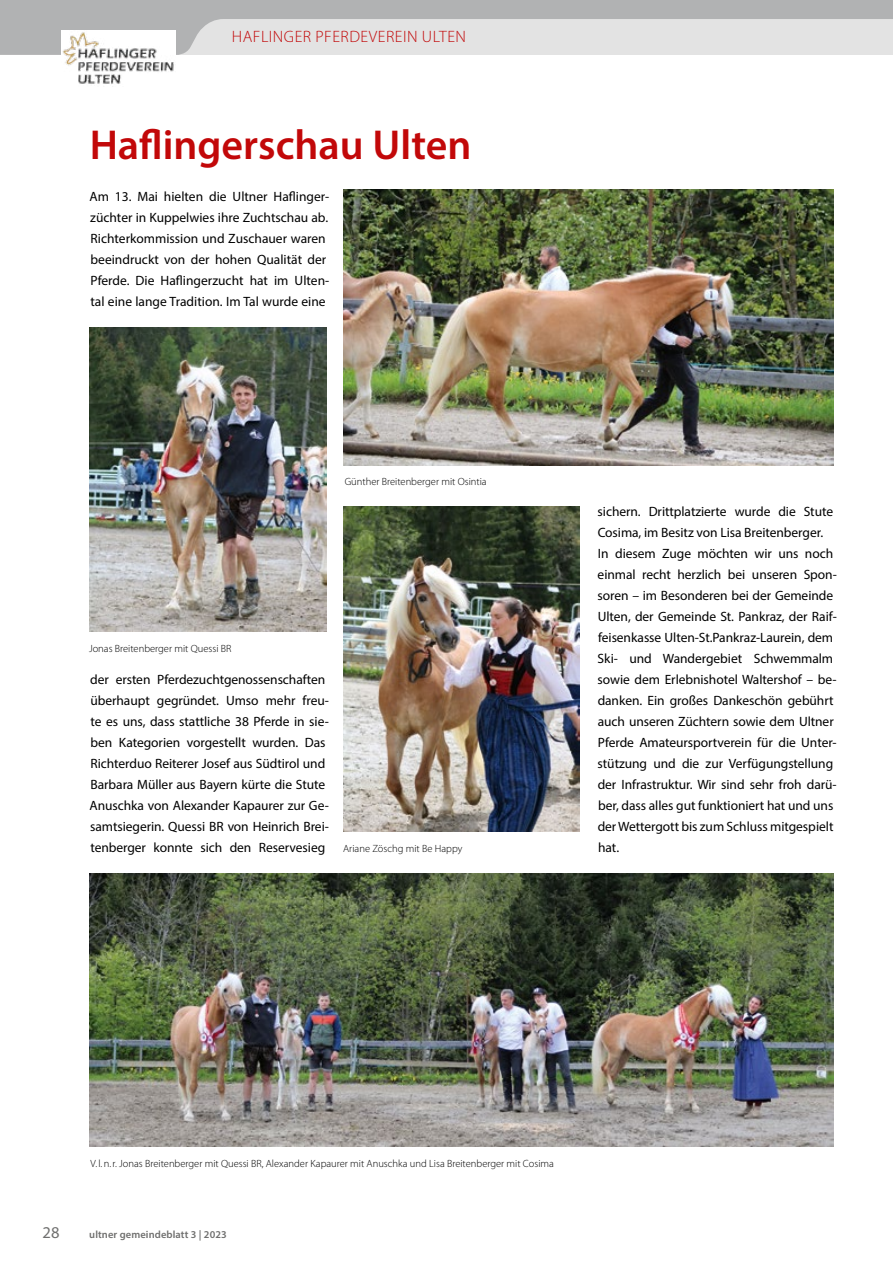
<style>
.page{position:relative;width:893px;height:1263px;background:#fff}
.page>*{position:absolute;margin:0;border:0;box-sizing:border-box;transform-origin:0 0}
.t1{font:600 42px "Myriad Pro";color:#c20809}
.t2{font:300 16.5px "Myriad Pro";letter-spacing:.03em;color:#c20809}
.t3{font:16.5px "Myriad Pro";color:#6f6f6e}
.t4{font:13.5px/21px "Myriad Pro";letter-spacing:-.005em;color:#000}
.t5{font:300 10.5px "Myriad Pro";color:#000}
.t6{font:600 10.5px "Myriad Pro";letter-spacing:.01em;color:#6f6f6e}
</style>
<div class="page">
<svg style="left:0;top:0;width:893px;height:55px;background:#cccccd"></svg>
<img style="left:90px;top:873px;width:744px;height:273px">
<img style="left:89px;top:327px;width:237px;height:304px">
<img style="left:343px;top:506px;width:237px;height:325px">
<img style="left:344px;top:189px;width:490px;height:277px">
<img style="left:62px;top:30px;width:114px;height:54px">
<p class="t2" style="left:232px;top:28px;width:236px">HAFLINGER PFERDEVEREIN ULTEN</p>
<h1 class="t1" style="left:90px;top:118px;width:383px">Haflingerschau Ulten</h1>
<p class="t4" style="left:90px;top:186px;width:241px">Am 13. Mai hielten die Ultner Haflinger&shy;züchter in Kuppelwies ihre Zuchtschau ab.<br>Richterkommission und Zuschauer waren beeindruckt von der hohen Qualität der Pferde. Die Haflingerzucht hat im Ulten&shy;tal eine lange Tradition. Im Tal wurde eine</p>
<p class="t5" style="left:345px;top:475px;width:144px">Günther Breitenberger mit Osintia</p>
<p class="t5" style="left:89px;top:642px;width:144px">Jonas Breitenberger mit Quessi BR</p>
<p class="t4" style="left:90px;top:669px;width:241px">der ersten Pferdezuchtgenossenschaften überhaupt gegründet. Umso mehr freu&shy;te es uns, dass stattliche 38 Pferde in sie&shy;ben Kategorien vorgestellt wurden. Das Richterduo Reiterer Josef aus Südtirol und Barbara Müller aus Bayern kürte die Stute Anuschka von Alexander Kapaurer zur Ge&shy;samtsiegerin. Quessi BR von Heinrich Brei&shy;tenberger konnte sich den Reservesieg</p>
<p class="t5" style="left:343px;top:843px;width:121px">Ariane Zöschg mit Be Happy</p>
<p class="t4" style="left:598px;top:501px;width:241px">sichern. Drittplatzierte wurde die Stute Cosima, im Besitz von Lisa Breitenberger.<br>In diesem Zuge möchten wir uns noch einmal recht herzlich bei unseren Spon&shy;soren – im Besonderen bei der Gemeinde Ulten, der Gemeinde St. Pankraz, der Raif&shy;feisenkasse Ulten-St.Pankraz-Laurein, dem Ski- und Wandergebiet Schwemmalm sowie dem Erlebnishotel Waltershof – be&shy;danken. Ein großes Dankeschön gebührt auch unseren Züchtern sowie dem Ultner Pferde Amateursportverein für die Unter&shy;stützung und die zur Verfügungstellung der Infrastruktur. Wir sind sehr froh darü&shy;ber, dass alles gut funktioniert hat und uns der Wettergott bis zum Schluss mitgespielt hat.</p>
<p class="t5" style="left:91px;top:1158px;width:465px">V. l.n.r. Jonas Breitenberger mit Quessi BR, Alexander Kapaurer mit Anuschka und Lisa Breitenberger mit Cosima</p>
<p class="t3" style="left:43px;top:1222px;width:19px">28</p>
<p class="t6" style="left:89px;top:1227px;width:139px">ultner gemeindeblatt 3 | 2023</p>
</div>
